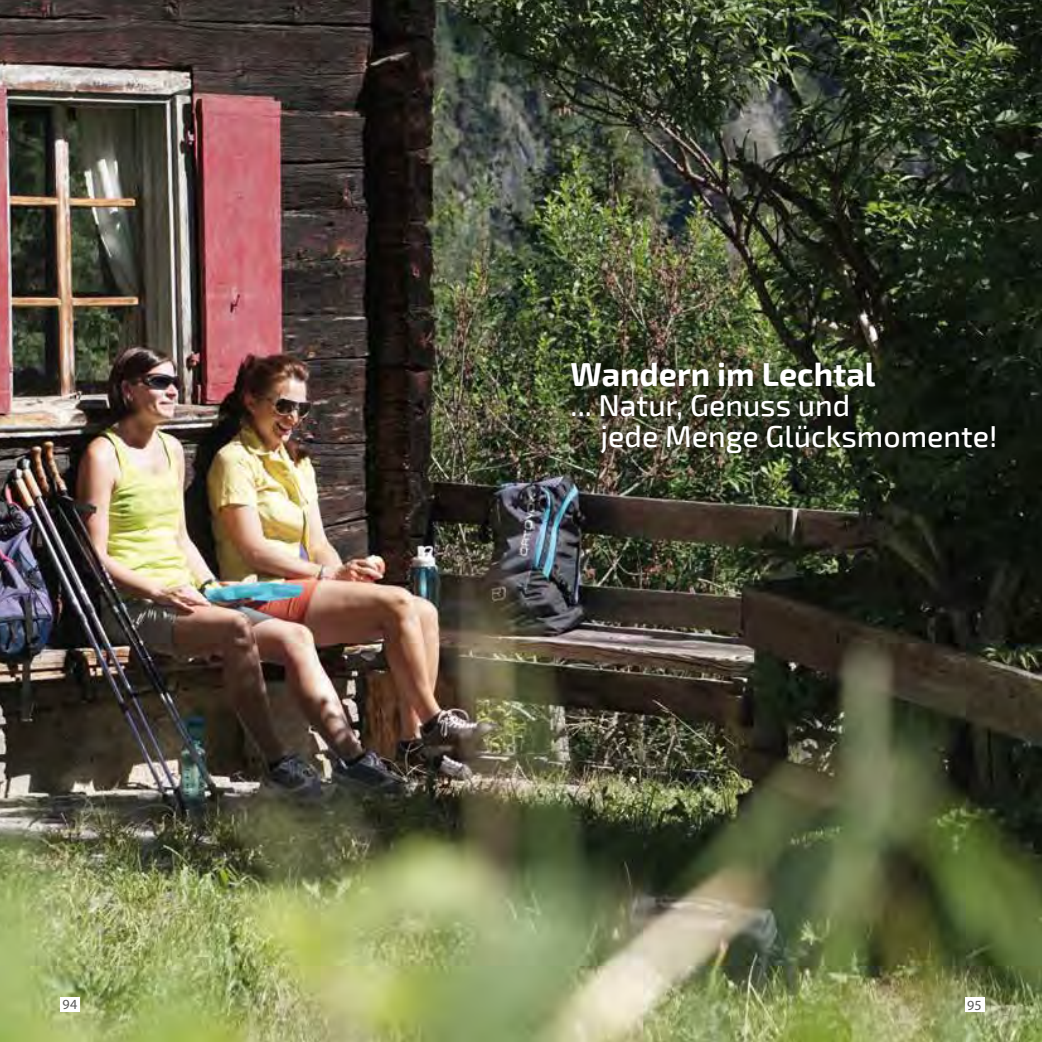
<style>
.page{position:relative;width:1042px;height:1042px;background:#fff}
.page>*{position:absolute;margin:0;border:0;box-sizing:border-box;transform-origin:0 0}
.t1{font:700 32.38px "Exo 2";color:#fff}
.t2{font:500 30.28px/30.3px "Exo 2";color:#fff}
.t3{font:14px "Myriad Pro";color:#575756}
</style>
<div class="page">
<img style="left:0;top:0;width:1042px;height:1042px">
<div style="left:562px;top:353px;width:443px;height:110px;background:#000;opacity:.75"></div>
<div style="left:965px;top:997px;width:19px;height:14px;background:#fff"></div>
<div style="left:60px;top:997px;width:19px;height:14px;background:#fff"></div>
<p class="t1" style="left:570px;top:355px;width:306px">Wandern im Lechtal</p>
<p class="t2" style="left:600px;top:391px;width:398px;text-indent:-30px">... Natur, Genuss und<br>jede Menge Glücksmomente!</p>
<p class="t3" style="left:62px;top:996px;width:16px">94</p>
<p class="t3" style="left:967px;top:996px;width:16px">95</p>
</div>
